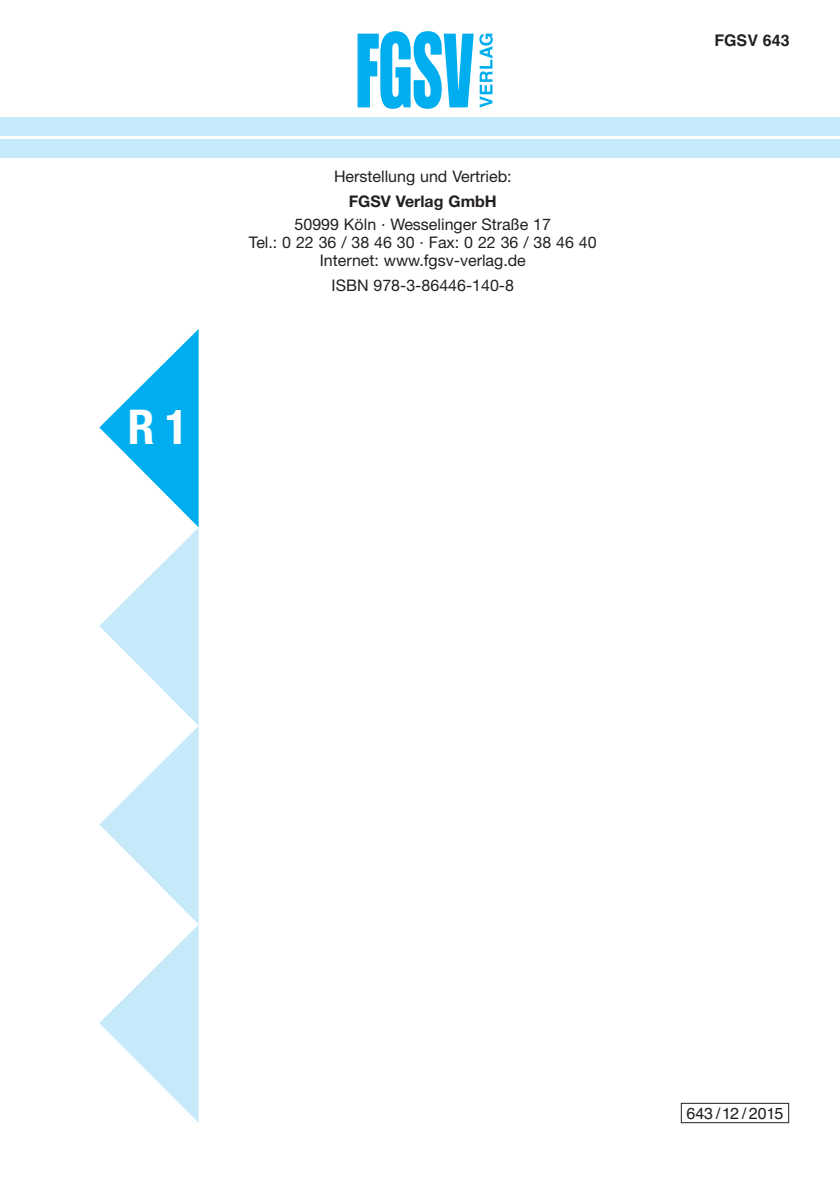
<style>
.page{position:relative;width:840px;height:1191px;background:#fff}
.page>*{position:absolute;margin:0;border:0;box-sizing:border-box;transform-origin:0 0}
.t1{font:700 condensed 48px "Helvetica Neue";color:#fff}
.t2{font:16px/18px "Helvetica Neue";color:#231f20;text-align:center}
.t3{font:700 16px "Helvetica Neue";color:#231f20}
.t4{font:16px "Helvetica";color:#231f20}
.t5{font:700 16px "Helvetica";color:#231f20}
</style>
<div class="page">
<div style="left:0;top:118px;width:839px;height:18px;background:#c7eafb"></div>
<div style="left:0;top:139px;width:839px;height:18px;background:#c7eafb"></div>
<svg style="left:479px;top:34px;width:13px;height:74px"></svg>
<svg style="left:357px;top:31px;width:116px;height:78px"></svg>
<svg style="left:99px;top:329px;width:99px;height:793px"></svg>
<div style="left:680px;top:1103px;width:108px;height:20px;border:1px solid #231f20"></div>
<h1 class="t1" style="left:128px;top:399px;width:62px">R1</h1>
<p class="t2" style="left:334px;top:168px;width:179px">Herstellung und Vertrieb:</p>
<p class="t3" style="left:348px;top:195px;width:149px">FGSV Verlag GmbH</p>
<p class="t2" style="left:249px;top:216px;width:349px">50999 Köln · Wesselinger Straße 17<br>Tel.: 0 22 36 / 38 46 30 · Fax: 0 22 36 / 38 46 40<br>Internet: www.fgsv-verlag.de</p>
<p class="t2" style="left:331px;top:277px;width:184px">ISBN 978-3-86446-140-8</p>
<p class="t5" style="left:714px;top:35px;width:77px">FGSV 643</p>
<p class="t4" style="left:686px;top:1107px;width:98px">643 / 12 / 2015</p>
</div>
